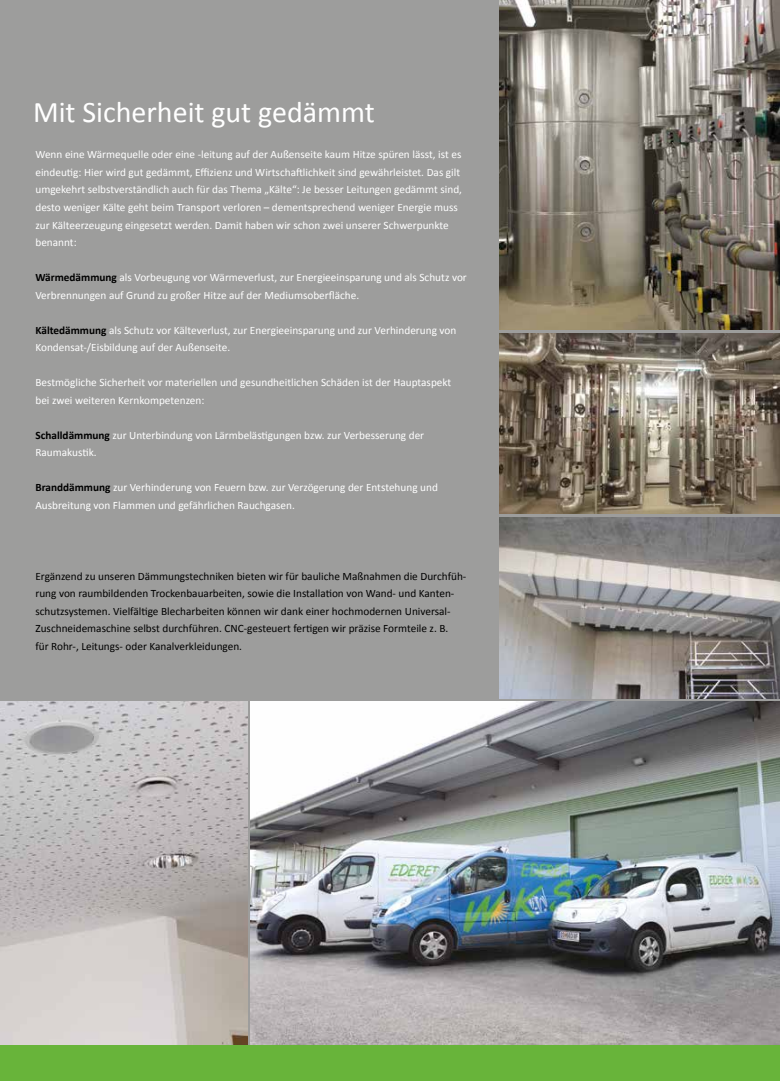
<style>
.page{position:relative;width:780px;height:1081px;background:#fff}
.page>*{position:absolute;margin:0;border:0;box-sizing:border-box;transform-origin:0 0}
.t1{font:30px "Calibri";color:#fff}
.t2{font:11.25px/17.5px "Calibri";color:#fff}
.t3{font:11.25px/17.6px "Calibri";color:#000}
.s1{font-weight:700;color:#000}
</style>
<div class="page">
<div style="left:0;top:0;width:780px;height:1057px;background:#9d9d9c"></div>
<img style="left:500px;top:517px;width:280px;height:181px">
<img style="left:500px;top:333px;width:280px;height:181px">
<img style="left:500px;top:0;width:280px;height:330px">
<img style="left:0;top:702px;width:247px;height:343px">
<img style="left:251px;top:702px;width:529px;height:343px">
<div style="left:0;top:1045px;width:780px;height:36px;background:#68b43a"></div>
<h1 class="t1" style="left:33px;top:93px;width:343px">Mit Sicherheit gut gedämmt</h1>
<p class="t2" style="left:35px;top:146px;width:428px">Wenn eine Wärmequelle oder eine -leitung auf der Außenseite kaum Hitze spüren lässt, ist es eindeutig: Hier wird gut gedämmt, Effizienz und Wirtschaftlichkeit sind gewährleistet. Das gilt umgekehrt selbstverständlich auch für das Thema „Kälte“: Je besser Leitungen gedämmt sind, desto weniger Kälte geht beim Transport verloren – dementsprechend weniger Energie muss zur Kälteerzeugung eingesetzt werden. Damit haben wir schon zwei unserer Schwerpunkte benannt:</p>
<p class="t2" style="left:35px;top:269px;width:433px"><span class="s1">Wärmedämmung</span> als Vorbeugung vor Wärmeverlust, zur Energieeinsparung und als Schutz vor<br>Verbrennungen auf Grund zu großer Hitze auf der Mediumsoberfläche.</p>
<p class="t2" style="left:35px;top:321px;width:422px"><span class="s1">Kältedämmung</span> als Schutz vor Kälteverlust, zur Energieeinsparung und zur Verhinderung von<br>Kondensat-/Eisbildung auf der Außenseite.</p>
<p class="t2" style="left:35px;top:374px;width:417px">Bestmögliche Sicherheit vor materiellen und gesundheitlichen Schäden ist der Hauptaspekt bei zwei weiteren Kernkompetenzen:</p>
<p class="t2" style="left:35px;top:426px;width:390px"><span class="s1">Schalldämmung</span> zur Unterbindung von Lärmbelästigungen bzw. zur Verbesserung der<br>Raumakustik.</p>
<p class="t2" style="left:35px;top:479px;width:404px"><span class="s1">Branddämmung</span> zur Verhinderung von Feuern bzw. zur Verzögerung der Entstehung und<br>Ausbreitung von Flammen und gefährlichen Rauchgasen.</p>
<p class="t3" style="left:35px;top:567px;width:432px">Ergänzend zu unseren Dämmungstechniken bieten wir für bauliche Maßnahmen die Durchfüh&shy;rung von raumbildenden Trockenbauarbeiten, sowie die Installation von Wand- und Kanten&shy;schutzsystemen. Vielfältige Blecharbeiten können wir dank einer hochmodernen Universal-Zuschneidemaschine selbst durchführen. CNC-gesteuert fertigen wir präzise Formteile z. B.<br>für Rohr-, Leitungs- oder Kanalverkleidungen.</p>
</div>
